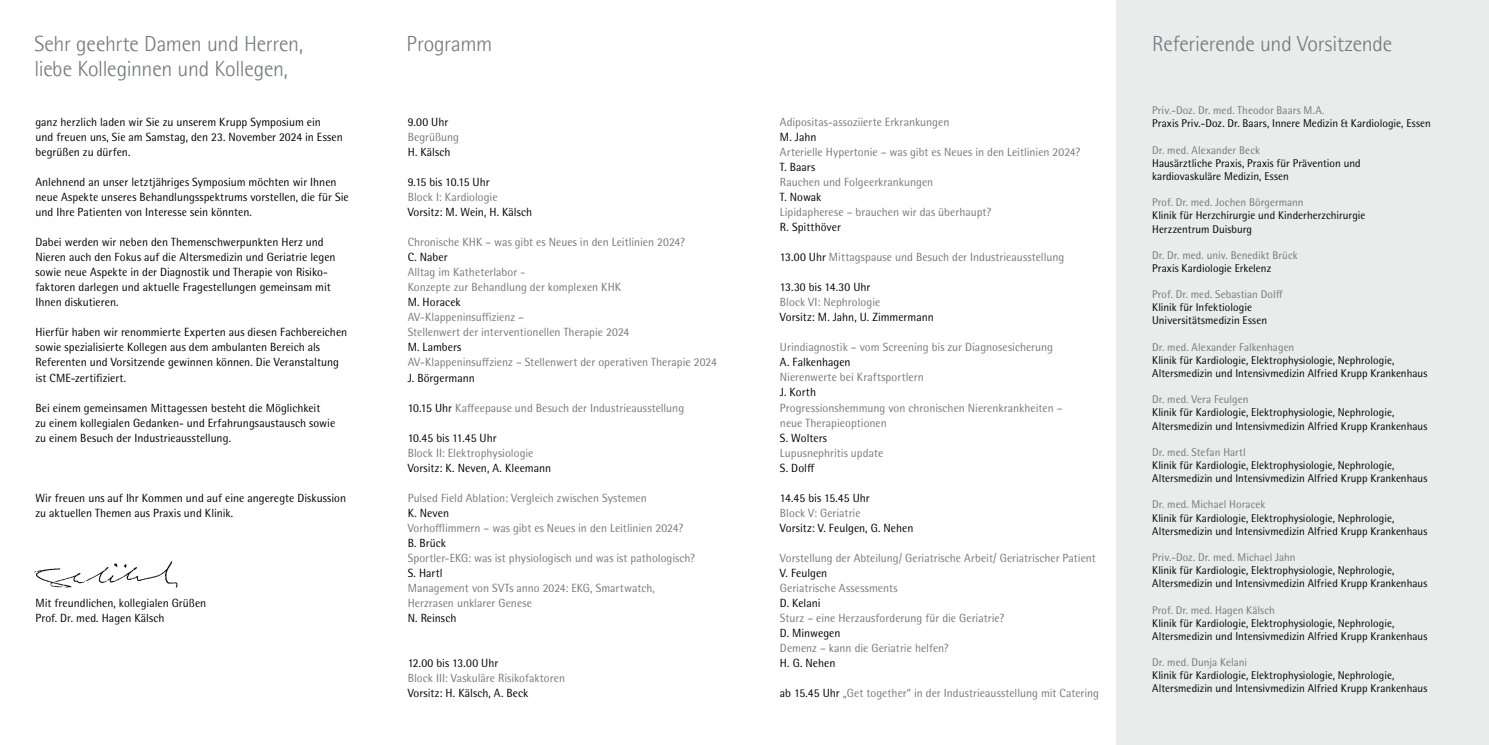
<style>
.page{position:relative;width:1489px;height:745px;background:#fff}
.page>*{position:absolute;margin:0;border:0;box-sizing:border-box;transform-origin:0 0}
.t1{font:300 21.88px/25px "Agfa Rotis Semisans";letter-spacing:-.01em;color:#73797c}
.t2{font:11.88px/15px "Rotis Semi Sans Pro";color:#000}
.t3{font:11.88px/15px "Rotis Semi Sans Pro";color:#73797c}
.t4{font:11.25px/13.1px "Rotis Semi Sans Pro";letter-spacing:.005em;color:#000}
.t5{font:11.25px "Rotis Semi Sans Pro";letter-spacing:.005em;color:#73797c}
.s1{color:#000}
</style>
<div class="page">
<div style="left:1116px;top:0;width:372px;height:744px;background:#eaebeb"></div>
<img style="left:34px;top:561px;width:144px;height:27px">
<h1 class="t1" style="left:34px;top:31px;width:270px">Sehr geehrte Damen und Herren, liebe Kolleginnen und Kollegen,</h1>
<p class="t2" style="left:35px;top:115px;width:309px">ganz herzlich laden wir Sie zu unserem Krupp Symposium ein<br>und freuen uns, Sie am Samstag, den 23. November 2024 in Essen begrüßen zu dürfen.</p>
<p class="t2" style="left:35px;top:175px;width:315px">Anlehnend an unser letztjähriges Symposium möchten wir Ihnen neue Aspekte unseres Behandlungsspektrums vorstellen, die für Sie und Ihre Patienten von Interesse sein könnten.</p>
<p class="t2" style="left:35px;top:235px;width:302px">Dabei werden wir neben den Themenschwerpunkten Herz und Nieren auch den Fokus auf die Altersmedizin und Geriatrie legen sowie neue Aspekte in der Diagnostik und Therapie von Risiko&shy;faktoren darlegen und aktuelle Fragestellungen gemeinsam mit Ihnen diskutieren.</p>
<p class="t2" style="left:35px;top:325px;width:313px">Hierfür haben wir renommierte Experten aus diesen Fachbereichen sowie spezialisierte Kollegen aus dem ambulanten Bereich als Referenten und Vorsitzende gewinnen können. Die Veranstaltung ist CME-zertifiziert.</p>
<p class="t2" style="left:35px;top:400px;width:301px">Bei einem gemeinsamen Mittagessen besteht die Möglichkeit<br>zu einem kollegialen Gedanken- und Erfahrungsaustausch sowie zu einem Besuch der Industrieausstellung.</p>
<p class="t2" style="left:35px;top:490px;width:312px">Wir freuen uns auf Ihr Kommen und auf eine angeregte Diskussion zu aktuellen Themen aus Praxis und Klinik.</p>
<p class="t2" style="left:35px;top:595px;width:172px">Mit freundlichen, kollegialen Grüßen<br>Prof. Dr. med. Hagen Kälsch</p>
<h1 class="t1" style="left:406px;top:31px;width:87px">Programm</h1>
<p class="t2" style="left:407px;top:115px;width:42px">9.00 Uhr</p>
<p class="t3" style="left:407px;top:130px;width:53px">Begrüßung</p>
<p class="t2" style="left:407px;top:145px;width:44px">H. Kälsch</p>
<p class="t2" style="left:407px;top:175px;width:83px">9.15 bis 10.15 Uhr</p>
<p class="t3" style="left:407px;top:190px;width:91px">Block I: Kardiologie</p>
<p class="t2" style="left:407px;top:205px;width:126px">Vorsitz: M. Wein, H. Kälsch</p>
<p class="t3" style="left:407px;top:235px;width:279px">Chronische KHK – was gibt es Neues in den Leitlinien 2024?</p>
<p class="t2" style="left:407px;top:250px;width:41px">C. Naber</p>
<p class="t3" style="left:407px;top:265px;width:215px">Alltag im Katheterlabor -<br>Konzepte zur Behandlung der komplexen KHK</p>
<p class="t2" style="left:407px;top:295px;width:54px">M. Horacek</p>
<p class="t3" style="left:407px;top:310px;width:223px">AV-Klappeninsuffizienz –<br>Stellenwert der interventionellen Therapie 2024</p>
<p class="t2" style="left:407px;top:340px;width:55px">M. Lambers</p>
<p class="t3" style="left:407px;top:355px;width:310px">AV-Klappeninsuffzienz – Stellenwert der operativen Therapie 2024</p>
<p class="t2" style="left:407px;top:370px;width:69px">J. Börgermann</p>
<p class="t3" style="left:407px;top:400px;width:278px"><span class="s1">10.15 Uhr</span> Kaffeepause und Besuch der Industrieausstellung</p>
<p class="t2" style="left:407px;top:430px;width:90px">10.45 bis 11.45 Uhr</p>
<p class="t3" style="left:407px;top:445px;width:127px">Block II: Elektrophysiologie</p>
<p class="t2" style="left:407px;top:460px;width:145px">Vorsitz: K. Neven, A. Kleemann</p>
<p class="t3" style="left:407px;top:490px;width:241px">Pulsed Field Ablation: Vergleich zwischen Systemen</p>
<p class="t2" style="left:407px;top:505px;width:43px">K. Neven</p>
<p class="t3" style="left:407px;top:520px;width:277px">Vorhofflimmern – was gibt es Neues in den Leitlinien 2024?</p>
<p class="t2" style="left:407px;top:535px;width:40px">B. Brück</p>
<p class="t3" style="left:407px;top:550px;width:289px">Sportler-EKG: was ist physiologisch und was ist pathologisch?</p>
<p class="t2" style="left:407px;top:565px;width:36px">S. Hartl</p>
<p class="t3" style="left:407px;top:580px;width:249px">Management von SVTs anno 2024: EKG, Smartwatch,<br>Herzrasen unklarer Genese</p>
<p class="t2" style="left:407px;top:610px;width:50px">N. Reinsch</p>
<p class="t2" style="left:407px;top:655px;width:92px">12.00 bis 13.00 Uhr</p>
<p class="t3" style="left:407px;top:670px;width:159px">Block III: Vaskuläre Risikofaktoren</p>
<p class="t2" style="left:407px;top:685px;width:122px">Vorsitz: H. Kälsch, A. Beck</p>
<p class="t3" style="left:780px;top:115px;width:171px">Adipositas-assoziierte Erkrankungen</p>
<p class="t2" style="left:780px;top:130px;width:38px">M. Jahn</p>
<p class="t3" style="left:780px;top:145px;width:302px">Arterielle Hypertonie – was gibt es Neues in den Leitlinien 2024?</p>
<p class="t2" style="left:780px;top:160px;width:37px">T. Baars</p>
<p class="t3" style="left:780px;top:175px;width:155px">Rauchen und Folgeerkrankungen</p>
<p class="t2" style="left:780px;top:190px;width:43px">T. Nowak</p>
<p class="t3" style="left:780px;top:205px;width:213px">Lipidapherese – brauchen wir das überhaupt?</p>
<p class="t2" style="left:780px;top:220px;width:62px">R. Spitthöver</p>
<p class="t3" style="left:780px;top:250px;width:286px"><span class="s1">13.00 Uhr</span> Mittagspause und Besuch der Industrieausstellung</p>
<p class="t2" style="left:780px;top:280px;width:92px">13.30 bis 14.30 Uhr</p>
<p class="t3" style="left:780px;top:295px;width:102px">Block VI: Nephrologie</p>
<p class="t2" style="left:780px;top:310px;width:155px">Vorsitz: M. Jahn, U. Zimmermann</p>
<p class="t3" style="left:780px;top:340px;width:275px">Urindiagnostik – vom Screening bis zur Diagnosesicherung</p>
<p class="t2" style="left:780px;top:355px;width:72px">A. Falkenhagen</p>
<p class="t3" style="left:780px;top:370px;width:145px">Nierenwerte bei Kraftsportlern</p>
<p class="t2" style="left:780px;top:385px;width:38px">J. Korth</p>
<p class="t3" style="left:780px;top:400px;width:284px">Progressionshemmung von chronischen Nierenkrankheiten – neue Therapieoptionen</p>
<p class="t2" style="left:780px;top:430px;width:48px">S. Wolters</p>
<p class="t3" style="left:780px;top:445px;width:105px">Lupusnephritis update</p>
<p class="t2" style="left:780px;top:460px;width:36px">S. Dolff</p>
<p class="t2" style="left:780px;top:490px;width:91px">14.45 bis 15.45 Uhr</p>
<p class="t3" style="left:780px;top:505px;width:82px">Block V: Geriatrie</p>
<p class="t2" style="left:780px;top:520px;width:135px">Vorsitz: V. Feulgen, G. Nehen</p>
<p class="t3" style="left:780px;top:550px;width:317px">Vorstellung der Abteilung/ Geriatrische Arbeit/ Geriatrischer Patient</p>
<p class="t2" style="left:780px;top:565px;width:49px">V. Feulgen</p>
<p class="t3" style="left:780px;top:580px;width:119px">Geriatrische Assessments</p>
<p class="t2" style="left:780px;top:595px;width:42px">D. Kelani</p>
<p class="t3" style="left:780px;top:610px;width:226px">Sturz – eine Herzausforderung für die Geriatrie?</p>
<p class="t2" style="left:780px;top:625px;width:62px">D. Minwegen</p>
<p class="t3" style="left:780px;top:640px;width:170px">Demenz – kann die Geriatrie helfen?</p>
<p class="t2" style="left:780px;top:655px;width:57px">H. G. Nehen</p>
<p class="t3" style="left:780px;top:685px;width:321px"><span class="s1">ab 15.45 Uhr</span> „Get together“ in der Industrieausstellung mit Catering</p>
<h1 class="t1" style="left:1152px;top:31px;width:241px">Referierende und Vorsitzende</h1>
<p class="t5" style="left:1152px;top:104px;width:174px">Priv.-Doz. Dr. med. Theodor Baars M.A.</p>
<p class="t4" style="left:1152px;top:117px;width:280px">Praxis Priv.-Doz. Dr. Baars, Innere Medizin &amp; Kardiologie, Essen</p>
<p class="t5" style="left:1152px;top:143px;width:109px">Dr. med. Alexander Beck</p>
<p class="t4" style="left:1152px;top:156px;width:210px">Hausärztliche Praxis, Praxis für Prävention und kardiovaskuläre Medizin, Essen</p>
<p class="t5" style="left:1152px;top:196px;width:153px">Prof. Dr. med. Jochen Börgermann</p>
<p class="t4" style="left:1152px;top:209px;width:215px">Klinik für Herzchirurgie und Kinderherzchirurgie<br>Herzzentrum Duisburg</p>
<p class="t5" style="left:1152px;top:248px;width:147px">Dr. Dr. med. univ. Benedikt Brück</p>
<p class="t4" style="left:1152px;top:261px;width:120px">Praxis Kardiologie Erkelenz</p>
<p class="t5" style="left:1152px;top:287px;width:132px">Prof. Dr. med. Sebastian Dolff</p>
<p class="t4" style="left:1152px;top:301px;width:116px">Klinik für Infektiologie<br>Universitätsmedizin Essen</p>
<p class="t5" style="left:1152px;top:340px;width:144px">Dr. med. Alexander Falkenhagen</p>
<p class="t4" style="left:1152px;top:353px;width:276px">Klinik für Kardiologie, Elektrophysiologie, Nephrologie,<br>Altersmedizin und Intensivmedizin Alfried Krupp Krankenhaus</p>
<p class="t5" style="left:1152px;top:392px;width:98px">Dr. med. Vera Feulgen</p>
<p class="t4" style="left:1152px;top:406px;width:276px">Klinik für Kardiologie, Elektrophysiologie, Nephrologie,<br>Altersmedizin und Intensivmedizin Alfried Krupp Krankenhaus</p>
<p class="t5" style="left:1152px;top:445px;width:95px">Dr. med. Stefan Hartl</p>
<p class="t4" style="left:1152px;top:458px;width:276px">Klinik für Kardiologie, Elektrophysiologie, Nephrologie,<br>Altersmedizin und Intensivmedizin Alfried Krupp Krankenhaus</p>
<p class="t5" style="left:1152px;top:497px;width:115px">Dr. med. Michael Horacek</p>
<p class="t4" style="left:1152px;top:511px;width:276px">Klinik für Kardiologie, Elektrophysiologie, Nephrologie,<br>Altersmedizin und Intensivmedizin Alfried Krupp Krankenhaus</p>
<p class="t5" style="left:1152px;top:550px;width:145px">Priv.-Doz. Dr. med. Michael Jahn</p>
<p class="t4" style="left:1152px;top:563px;width:276px">Klinik für Kardiologie, Elektrophysiologie, Nephrologie,<br>Altersmedizin und Intensivmedizin Alfried Krupp Krankenhaus</p>
<p class="t5" style="left:1152px;top:602px;width:124px">Prof. Dr. med. Hagen Kälsch</p>
<p class="t4" style="left:1152px;top:616px;width:276px">Klinik für Kardiologie, Elektrophysiologie, Nephrologie,<br>Altersmedizin und Intensivmedizin Alfried Krupp Krankenhaus</p>
<p class="t5" style="left:1152px;top:655px;width:96px">Dr. med. Dunja Kelani</p>
<p class="t4" style="left:1152px;top:668px;width:276px">Klinik für Kardiologie, Elektrophysiologie, Nephrologie,<br>Altersmedizin und Intensivmedizin Alfried Krupp Krankenhaus</p>
</div>
